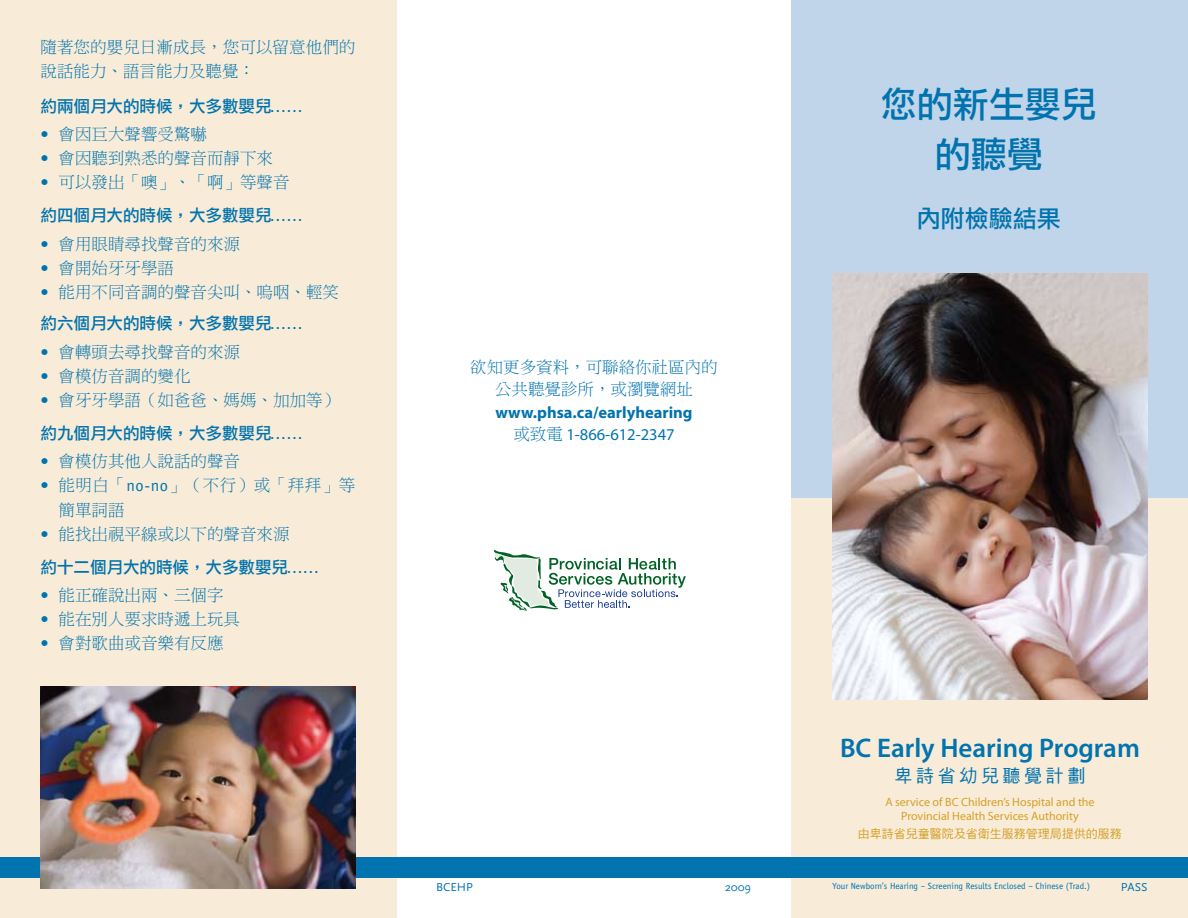
<style>
.page{position:relative;width:1188px;height:918px;background:#fff}
.page>*{position:absolute;margin:0;border:0;box-sizing:border-box;transform-origin:0 0}
.t1{font:36px/49.5px "DF Li Hei Md HK BF";color:#0173ae;text-align:center}
.t2{font:600 27px "Myriad Pro";color:#0173ae}
.t3{font:24px "DF Li Hei Md HK BF";color:#0173ae}
.t4{font:18px "DF Hei Md HK BF";letter-spacing:.2em;color:#0173ae}
.t5{font:16.5px/24px "DF Ming Lt HK BF";color:#0173ae}
.t6{font:16.5px "DF Li Hei Md HK BF";color:#0173ae}
.t7{font:700 16.5px/22.5px "Myriad Pro";color:#0173ae;text-align:center}
.t8{font:16.5px/24px "DF Ming Lt HK BF";letter-spacing:.03em;color:#0173ae}
.t9{font:12px/14.4px "Myriad Pro";color:#d4a029;text-align:center}
.t10{font:12px "DF Hei Md HK BF";color:#d4a029}
.t11{font:12px "Scala Sans";color:#0173ae}
.t12{font:9px "Officina Sans";color:#0173ae}
.s1{font-family:"Officina Sans"}
.s2{font-family:"DF Ming Lt HK BF";font-weight:400}
.s3{font-weight:400}
</style>
<div class="page">
<div style="left:792px;top:420px;width:396px;height:498px;background:#f8ecd8"></div>
<div style="left:792px;top:0;width:396px;height:498px;background:#c0d5e9"></div>
<div style="left:0;top:0;width:396px;height:918px;background:#f8ecd8"></div>
<div style="left:0;top:857px;width:1188px;height:21px;background:#0173ae"></div>
<img style="left:40px;top:687px;width:316px;height:202px">
<img style="left:832px;top:273px;width:316px;height:426px">
<svg style="left:494px;top:550px;width:192px;height:61px"></svg>
<p class="t5" style="left:40px;top:36px;width:316px">隨著您的嬰兒日漸成長，您可以留意他們的說話能力、語言能力及聽覺︰</p>
<p class="t6" style="left:40px;top:98px;width:265px">約兩個月大的時候，大多數嬰兒……</p>
<p class="t5" style="left:40px;top:123px;width:168px"><span class="s1">•</span> 會因巨大聲響受驚嚇</p>
<p class="t5" style="left:40px;top:147px;width:234px"><span class="s1">•</span> 會因聽到熟悉的聲音而靜下來</p>
<p class="t5" style="left:40px;top:171px;width:251px"><span class="s1">•</span> 可以發出「噢」、「啊」等聲音</p>
<p class="t6" style="left:40px;top:207px;width:265px">約四個月大的時候，大多數嬰兒……</p>
<p class="t5" style="left:40px;top:233px;width:201px"><span class="s1">•</span> 會用眼睛尋找聲音的來源</p>
<p class="t5" style="left:40px;top:257px;width:135px"><span class="s1">•</span> 會開始牙牙學語</p>
<p class="t5" style="left:40px;top:281px;width:300px"><span class="s1">•</span> 能用不同音調的聲音尖叫、嗚咽、輕笑</p>
<p class="t6" style="left:40px;top:315px;width:265px">約六個月大的時候，大多數嬰兒……</p>
<p class="t5" style="left:40px;top:341px;width:201px"><span class="s1">•</span> 會轉頭去尋找聲音的來源</p>
<p class="t5" style="left:40px;top:365px;width:152px"><span class="s1">•</span> 會模仿音調的變化</p>
<p class="t5" style="left:40px;top:389px;width:300px"><span class="s1">•</span> 會牙牙學語（如爸爸、媽媽、加加等）</p>
<p class="t6" style="left:40px;top:425px;width:265px">約九個月大的時候，大多數嬰兒……</p>
<p class="t5" style="left:40px;top:450px;width:201px"><span class="s1">•</span> 會模仿其他人說話的聲音</p>
<p class="t8" style="left:59px;top:474px;width:298px;text-indent:-18px"><span class="s1">•</span> 能明白「<span class="s1">no-no</span>」（不行）或「拜拜」等簡單詞語</p>
<p class="t5" style="left:41px;top:522px;width:251px"><span class="s1">•</span> 能找出視平線或以下的聲音來源</p>
<p class="t6" style="left:41px;top:558px;width:282px">約十二個月大的時候，大多數嬰兒……</p>
<p class="t5" style="left:41px;top:584px;width:185px"><span class="s1">•</span> 能正確說出兩、三個字</p>
<p class="t5" style="left:41px;top:608px;width:201px"><span class="s1">•</span> 能在別人要求時遞上玩具</p>
<p class="t5" style="left:41px;top:632px;width:185px"><span class="s1">•</span> 會對歌曲或音樂有反應</p>
<p class="t5" style="left:470px;top:356px;width:249px;line-height:22.5px;text-align:center">欲知更多資料，可聯絡你社區內的公共聽覺診所，或瀏覽網址</p>
<p class="t7" style="left:495px;top:400px;width:199px">www.phsa.ca/earlyhearing<span class="s2">或致電</span> <span class="s3">1-866-612-2347</span></p>
<h1 class="t1" style="left:881px;top:81px;width:217px">您的新生嬰兒的聽覺</h1>
<h3 class="t3" style="left:917px;top:206px;width:145px">內附檢驗結果</h3>
<p class="t11" style="left:436px;top:881px;width:38px">BCEHP</p>
<p class="t11" style="left:725px;top:881px;width:28px">2009</p>
<h2 class="t2" style="left:840px;top:731px;width:301px">BC Early Hearing Program</h2>
<p class="t4" style="left:895px;top:767px;width:192px">卑詩省幼兒聽覺計劃</p>
<p class="t9" style="left:885px;top:794px;width:211px">A service of BC Children’s Hospital and the<br>Provincial Health Services Authority</p>
<p class="t10" style="left:858px;top:828px;width:265px">由卑詩省兒童醫院及省衛生服務管理局提供的服務</p>
<p class="t12" style="left:832px;top:880px;width:259px">Your Newborn’s Hearing – Screening Results Enclosed – Chinese (Trad.)</p>
<p class="t11" style="left:1121px;top:881px;width:28px">PASS</p>
</div>
